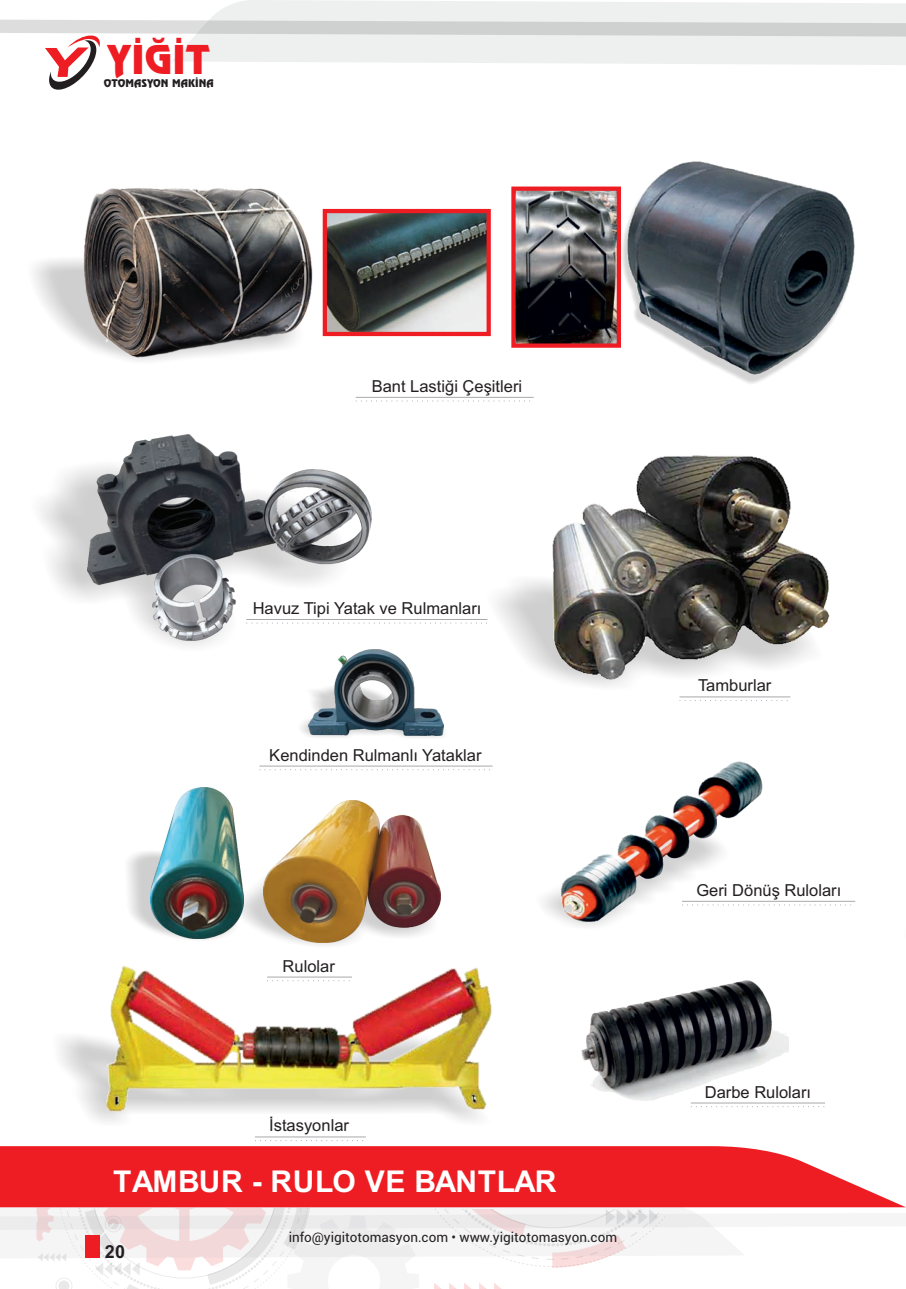
<style>
.page{position:relative;width:906px;height:1289px;background:#fff}
.page>*{position:absolute;margin:0;border:0;box-sizing:border-box;transform-origin:0 0}
.t1{font:39.15px "Revue BT";color:#ee1d23}
.t2{font:700 30px "Arial";letter-spacing:.02em;color:#fff}
.t3{font:700 18px "Arial";color:#231f20}
.t4{font:16.5px "Arial";color:#231f20}
.t5{font:13.5px "Roboto";color:#231f20}
.t6{font:10.5px "Revue BT";color:#231f20}
</style>
<div class="page">
<svg style="left:0;top:1146px;width:899px;height:58px;background:#ef2e34"></svg>
<svg style="left:209px;top:0;width:697px;height:20px;background:#eff0f0"></svg>
<svg style="left:0;top:20px;width:906px;height:70px"></svg>
<img style="left:162px;top:787px;width:76px;height:63px">
<img style="left:581px;top:980px;width:207px;height:121px">
<img style="left:646px;top:761px;width:117px;height:64px">
<svg style="left:60px;top:1036px;width:306px;height:102px"></svg>
<img style="left:99px;top:965px;width:393px;height:165px">
<svg style="left:34px;top:255px;width:297px;height:106px"></svg>
<img style="left:84px;top:188px;width:230px;height:169px">
<img style="left:128px;top:850px;width:313px;height:95px">
<img style="left:263px;top:800px;width:177px;height:142px">
<svg style="left:450px;top:580px;width:164px;height:106px"></svg>
<img style="left:550px;top:455px;width:280px;height:230px">
<hr style="left:356px;top:397px;width:177px;height:1px;background:#a8a9ad">
<svg style="left:356px;top:400px;width:174px;height:1px"></svg>
<hr style="left:267px;top:976px;width:85px;height:1px;background:#a8a9ad">
<svg style="left:267px;top:980px;width:85px;height:1px"></svg>
<svg style="left:543px;top:825px;width:312px;height:102px"></svg>
<hr style="left:679px;top:696px;width:111px;height:1px;background:#a8a9ad">
<svg style="left:679px;top:700px;width:109px;height:1px"></svg>
<hr style="left:691px;top:1102px;width:134px;height:1px;background:#a8a9ad">
<svg style="left:691px;top:1106px;width:134px;height:1px"></svg>
<svg style="left:301px;top:683px;width:151px;height:55px"></svg>
<img style="left:308px;top:653px;width:136px;height:82px">
<svg style="left:40px;top:468px;width:351px;height:185px"></svg>
<img style="left:88px;top:435px;width:283px;height:206px">
<hr style="left:259px;top:765px;width:233px;height:1px;background:#a8a9ad">
<svg style="left:259px;top:769px;width:231px;height:1px"></svg>
<hr style="left:246px;top:619px;width:241px;height:1px;background:#a8a9ad">
<svg style="left:246px;top:622px;width:241px;height:1px"></svg>
<hr style="left:255px;top:1136px;width:111px;height:1px;background:#a8a9ad">
<svg style="left:255px;top:1140px;width:108px;height:1px"></svg>
<img style="left:622px;top:161px;width:233px;height:216px">
<img style="left:516px;top:191px;width:100px;height:152px">
<div style="left:511px;top:186px;width:110px;height:162px;border:4px solid #ee1d23"></div>
<img style="left:328px;top:214px;width:158px;height:117px">
<div style="left:323px;top:209px;width:168px;height:127px;border:4px solid #ee1d23"></div>
<svg style="left:0;top:1204px;width:906px;height:84px"></svg>
<h1 class="t1" style="left:107px;top:45px;width:104px">YİĞİT</h1>
<p class="t6" style="left:104px;top:79px;width:111px">OTOMASYON MAKİNA</p>
<p class="t4" style="left:372px;top:380px;width:152px">Bant Lastiği Çeşitleri</p>
<p class="t4" style="left:253px;top:602px;width:230px">Havuz Tipi Yatak ve Rulmanları</p>
<p class="t4" style="left:269px;top:748px;width:214px">Kendinden Rulmanlı Yataklar</p>
<p class="t4" style="left:283px;top:959px;width:54px">Rulolar</p>
<p class="t4" style="left:269px;top:1119px;width:81px">İstasyonlar</p>
<h2 class="t2" style="left:113px;top:1170px;width:445px">TAMBUR - RULO VE BANTLAR</h2>
<p class="t3" style="left:105px;top:1244px;width:22px">20</p>
<p class="t5" style="left:289px;top:1231px;width:330px">info@yigitotomasyon.com • www.yigitotomasyon.com</p>
<p class="t4" style="left:698px;top:679px;width:75px">Tamburlar</p>
<p class="t4" style="left:696px;top:883px;width:146px">Geri Dönüş Ruloları</p>
<p class="t4" style="left:705px;top:1085px;width:108px">Darbe Ruloları</p>
</div>
